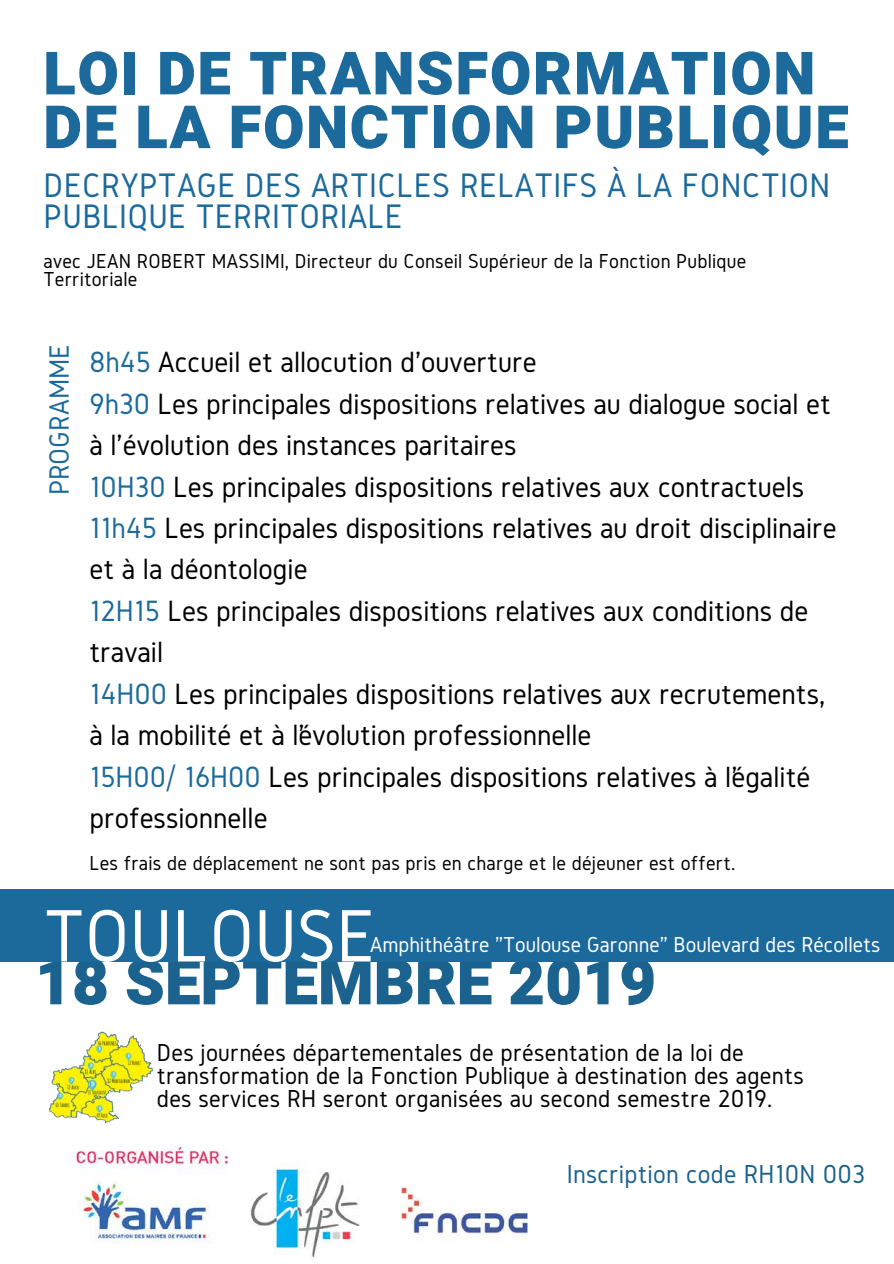
<style>
.page{position:relative;width:894px;height:1264px;background:#fff}
.page>*{position:absolute;margin:0;border:0;box-sizing:border-box;transform-origin:0 0}
.t1{font:76.95px "Gidole";color:#fff}
.t2{font:900 63.6px "Heebo";color:#1b628f}
.t3{font:900 59.7px/53.7px "Heebo";letter-spacing:.03em;color:#1c6a9b}
.t4{font:35.25px/31.2px "Gidole";letter-spacing:.01em;color:#1c6a9b}
.t5{font:30.45px/41.4px "Gidole";color:#000}
.t6{font:28.95px "Gidole";color:#1c6a9b}
.t7{font:27px "Gidole";letter-spacing:.01em;color:#1b628f}
.t8{font:25.5px/22.6px "Gidole";letter-spacing:.01em;color:#000}
.t9{font:22.5px "Gidole";color:#fff}
.t10{font:21px/18.8px "Gidole";letter-spacing:.01em;color:#000}
.s1{color:#1c6a9b}
</style>
<div class="page">
<img style="left:69px;top:1146px;width:459px;height:112px">
<div style="left:0;top:889px;width:893px;height:72px;background:#1c6a9b"></div>
<img style="left:49px;top:1031px;width:104px;height:93px">
<h3 class="t3" style="left:43px;top:49px;width:806px">LOI DE TRANSFORMATION<br>DE LA FONCTION PUBLIQUE</h3>
<p class="t4" style="left:44px;top:169px;width:788px">DÉCRYPTAGE DES ARTICLES RELATIFS À LA FONCTION<br>PUBLIQUE TERRITORIALE</p>
<p class="t10" style="left:44px;top:251px;width:704px">avec JEAN ROBERT MASSIMI, Directeur du Conseil Supérieur de la Fonction Publique<br>Territoriale</p>
<p class="t6" style="left:43px;top:495px;width:153px;rotate:-90deg">PROGRAMME</p>
<p class="t5" style="left:89px;top:341px;width:748px"><span class="s1">8h45</span> Accueil et allocution d'ouverture<br><span class="s1">9h30</span> Les principales dispositions relatives au dialogue social et à l'évolution des instances paritaires<br><span class="s1">10H30</span> Les principales dispositions relatives aux contractuels <span class="s1">11h45</span> Les principales dispositions relatives au droit disciplinaire et à la déontologie<br><span class="s1">12H15</span> Les principales dispositions relatives aux conditions de travail<br><span class="s1">14H00</span> Les principales dispositions relatives aux recrutements, à la mobilité et à l’évolution professionnelle<br><span class="s1">15H00/ 16H00</span> Les principales dispositions relatives à l’égalité professionnelle</p>
<p class="t10" style="left:89px;top:853px;width:647px">Les frais de déplacement ne sont pas pris en charge et le déjeuner est offert.</p>
<h1 class="t1" style="left:44px;top:893px;width:333px">TOULOUSE</h1>
<p class="t9" style="left:370px;top:932px;width:511px">Amphithéâtre "Toulouse Garonne" Boulevard des Récollets</p>
<h2 class="t2" style="left:35px;top:937px;width:622px">18 SEPTEMBRE 2019</h2>
<p class="t8" style="left:157px;top:1040px;width:648px">Des journées départementales de présentation de la loi de transformation de la Fonction Publique à destination des agents des services RH seront organisées au second semestre 2019.</p>
<p class="t7" style="left:566px;top:1158px;width:300px">Inscription code RH10N 003</p>
</div>
